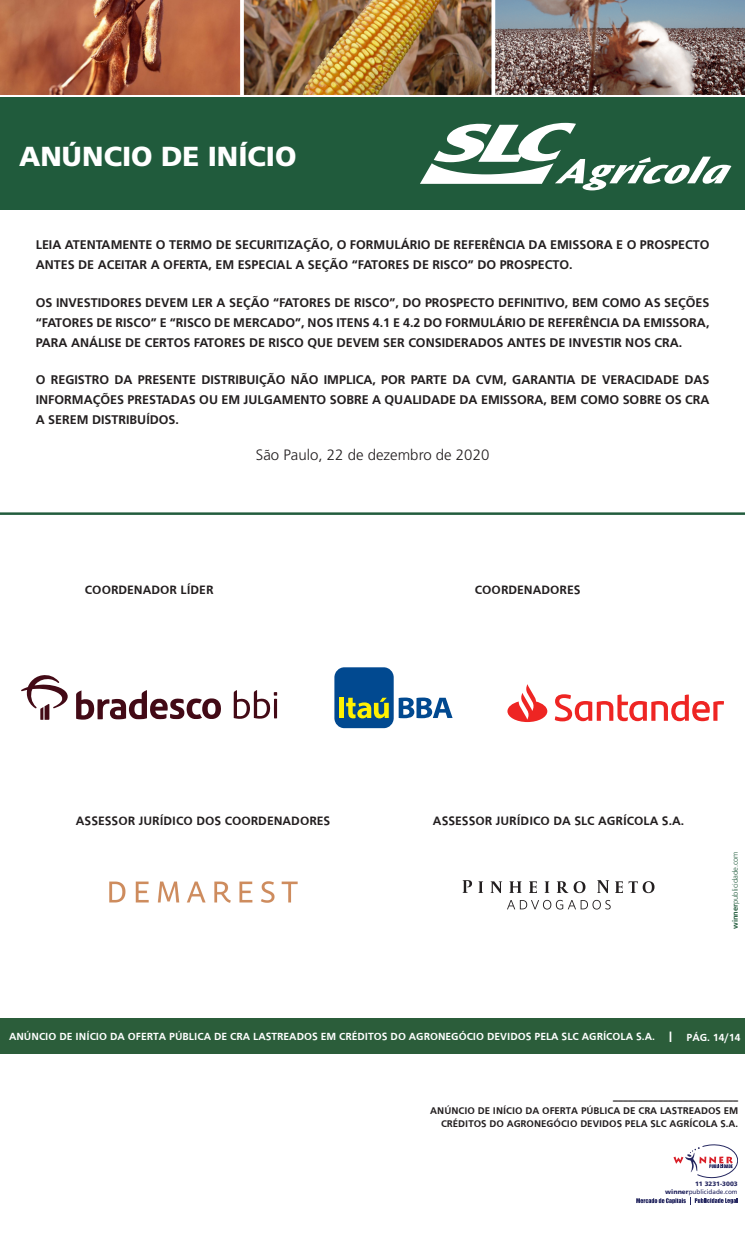
<style>
.page{position:relative;width:745px;height:1241px;background:#fff}
.page>*{position:absolute;margin:0;border:0;box-sizing:border-box;transform-origin:0 0}
.t1{font:27.5px "Frutiger LT 75 Blk";color:#fff}
.t2{font:300 15px "Frutiger";color:#231f20}
.t3{font:12.5px/20px "Frutiger LT 65 Bd";color:#231f20;text-align:justify}
.t4{font:700 12.5px "Frutiger";color:#231f20}
.t5{font:700 10.62px "Frutiger";color:#fff}
.t6{font:700 10px "Frutiger";color:#231f20}
.t7{font:300 7.5px "Frutiger";color:#225c3d}
.t8{font:6.38px "Frutiger LT 55 Rm";color:#24265f}
.t9{font:6.25px "Frutiger LT 75 Blk";color:#24265f}
.s1{font-family:"Frutiger LT 65 Bd";font-weight:400}
.s2{font-size:12.5px}
.s3{font-family:"Frutiger LT 75 Blk"}
</style>
<div class="page">
<div style="left:0;top:1018px;width:744px;height:35px;background:#2b5d3a"></div>
<img style="left:0;top:0;width:240px;height:94px">
<img style="left:244px;top:0;width:247px;height:94px">
<img style="left:495px;top:0;width:249px;height:94px">
<svg style="left:240px;top:0;width:4px;height:95px"></svg>
<svg style="left:491px;top:0;width:1px;height:95px"></svg>
<div style="left:0;top:97px;width:744px;height:113px;background:#205b3c"></div>
<svg style="left:420px;top:122px;width:311px;height:68px"></svg>
<hr style="left:0;top:512px;width:744px;height:3px;background:#225c3d">
<svg style="left:76px;top:690px;width:145px;height:29px"></svg>
<svg style="left:21px;top:675px;width:47px;height:44px"></svg>
<svg style="left:233px;top:690px;width:44px;height:28px"></svg>
<svg style="left:398px;top:697px;width:54px;height:21px"></svg>
<div style="left:334px;top:667px;width:59px;height:61px;background:#014990;border-radius:10px"></div>
<svg style="left:346px;top:697px;width:42px;height:21px"></svg>
<div style="left:339px;top:697px;width:5px;height:21px;background:#fff101"></div>
<svg style="left:507px;top:684px;width:216px;height:38px"></svg>
<img style="left:109px;top:881px;width:188px;height:21px">
<svg style="left:507px;top:899px;width:103px;height:10px"></svg>
<svg style="left:462px;top:880px;width:9px;height:12px"></svg>
<svg style="left:478px;top:881px;width:5px;height:11px"></svg>
<svg style="left:490px;top:881px;width:12px;height:11px"></svg>
<svg style="left:509px;top:881px;width:12px;height:11px"></svg>
<svg style="left:529px;top:881px;width:7px;height:11px"></svg>
<svg style="left:544px;top:881px;width:5px;height:11px"></svg>
<svg style="left:556px;top:881px;width:29px;height:12px"></svg>
<svg style="left:597px;top:880px;width:11px;height:12px"></svg>
<svg style="left:615px;top:881px;width:7px;height:11px"></svg>
<svg style="left:628px;top:881px;width:26px;height:12px"></svg>
<svg style="left:636px;top:1197px;width:101px;height:7px"></svg>
<svg style="left:673px;top:1144px;width:64px;height:33px"></svg>
<h1 class="t1" style="left:19px;top:139px;width:279px">ANÚNCIO DE INÍCIO</h1>
<p class="t3" style="left:36px;top:234px;width:674px">LEIA ATENTAMENTE O TERMO DE SECURITIZAÇÃO, O FORMULÁRIO DE REFERÊNCIA DA EMISSORA E O PROSPECTO<br>ANTES DE ACEITAR A OFERTA, EM ESPECIAL A SEÇÃO “FATORES DE RISCO” DO PROSPECTO.</p>
<p class="t3" style="left:36px;top:292px;width:674px">OS INVESTIDORES DEVEM LER A SEÇÃO “FATORES DE RISCO”, DO PROSPECTO DEFINITIVO, BEM COMO AS SEÇÕES “FATORES DE RISCO” E “RISCO DE MERCADO”, NOS ITENS 4.1 E 4.2 DO FORMULÁRIO DE REFERÊNCIA DA EMISSORA, PARA ANÁLISE DE CERTOS FATORES DE RISCO QUE DEVEM SER CONSIDERADOS ANTES DE INVESTIR NOS CRA.</p>
<p class="t3" style="left:36px;top:370px;width:674px">O REGISTRO DA PRESENTE DISTRIBUIÇÃO NÃO IMPLICA, POR PARTE DA CVM, GARANTIA DE VERACIDADE DAS INFORMAÇÕES PRESTADAS OU EM JULGAMENTO SOBRE A QUALIDADE DA EMISSORA, BEM COMO SOBRE OS CRA A SEREM DISTRIBUÍDOS.</p>
<p class="t2" style="left:256px;top:446px;width:235px">São Paulo, 22 de dezembro de 2020</p>
<p class="t4" style="left:85px;top:582px;width:130px">COORDENADOR LÍDER</p>
<p class="t4" style="left:474px;top:582px;width:107px">COORDENADORES</p>
<p class="t4" style="left:76px;top:813px;width:256px">ASSESSOR JURÍDICO DOS COORDENADORES</p>
<p class="t4" style="left:432px;top:813px;width:252px">ASSESSOR JURÍDICO DA SLC AGRÍCOLA S.A.</p>
<p class="t7" style="left:730px;top:928px;width:79px;rotate:-90deg"><span class="s1">winner</span>publicidade.com</p>
<p class="t5" style="left:9px;top:1030px;width:732px">ANÚNCIO DE INÍCIO DA OFERTA PÚBLICA DE CRA LASTREADOS EM CRÉDITOS DO AGRONEGÓCIO DEVIDOS PELA SLC AGRÍCOLA S.A. <span class="s2">|</span> PÁG. 14/14</p>
<p class="t6" style="left:612px;top:1090px;width:126px">_________________________</p>
<p class="t6" style="left:430px;top:1104px;width:309px">ANÚNCIO DE INÍCIO DA OFERTA PÚBLICA DE CRA LASTREADOS EM</p>
<p class="t6" style="left:441px;top:1117px;width:298px">CRÉDITOS DO AGRONEGÓCIO DEVIDOS PELA SLC AGRÍCOLA S.A.</p>
<p class="t9" style="left:694px;top:1179px;width:44px">11 3231-3003</p>
<p class="t8" style="left:664px;top:1187px;width:74px"><span class="s3">winner</span>publicidade.com</p>
</div>
